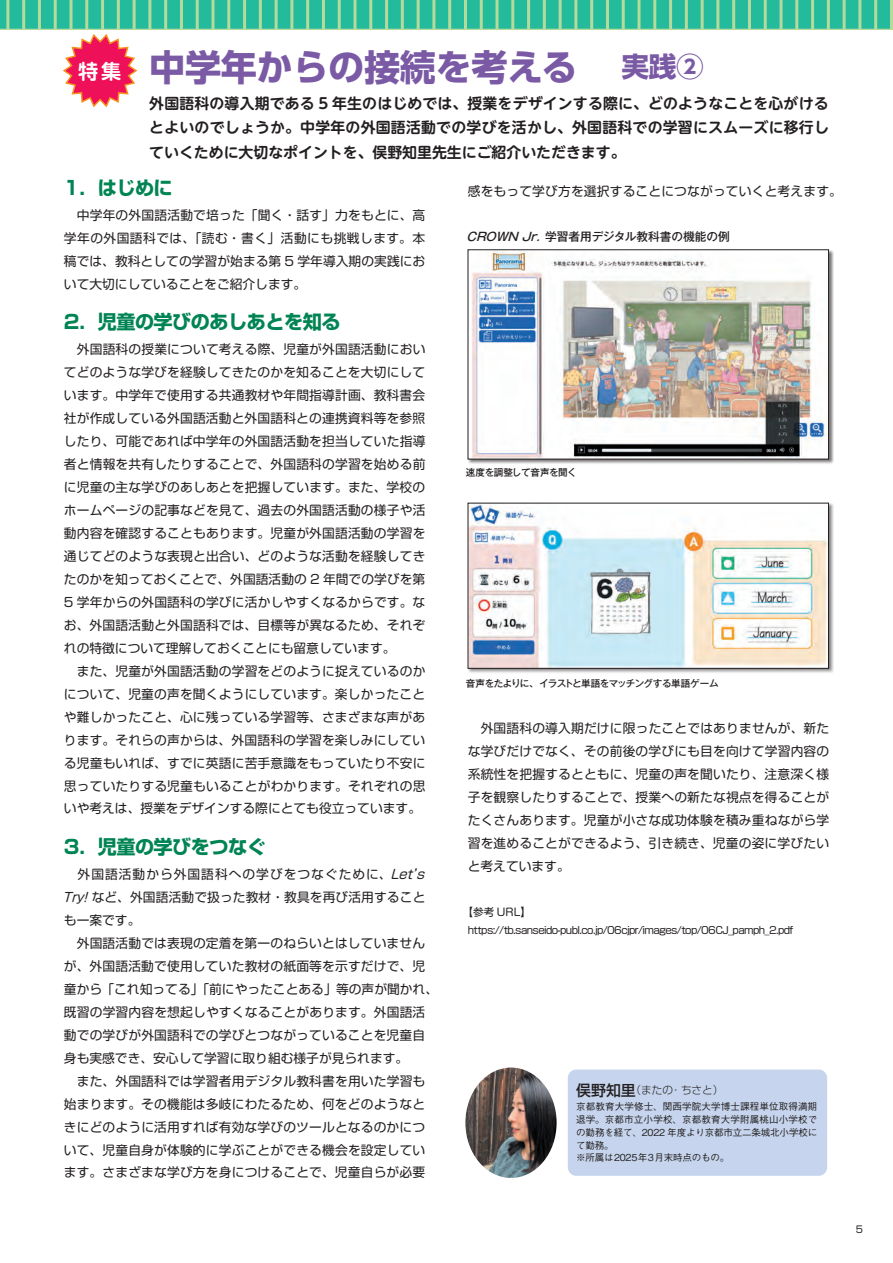
<style>
.page{position:relative;width:893px;height:1263px;background:#fff}
.page>*{position:absolute;margin:0;border:0;box-sizing:border-box;transform-origin:0 0}
.t1{font:700 36.15px "UD Shin Go Pr 6";letter-spacing:-.01em;color:#7b5aa5}
.t2{font:700 19.2px "Shin Go Pro";letter-spacing:-.025em;color:#008454}
.t3{font:700 14.85px/24.5px "UD Shin M Go Pro De";color:#231f20;text-align:justify}
.t4{font:12.75px/23px "Soft Go Std";letter-spacing:.015em;color:#231f20;text-align:justify}
.t5{font:500 11.7px "Gothic MB101 Pro";color:#231f20}
.t6{font:300 10.65px "Shin Go Pro";color:#231f20}
.t7{font:10.65px "Soft Go Std";color:#231f20}
.t8{font:10.05px "Soft Go Std";letter-spacing:-.06em;color:#231f20}
.t9{font:500 9.6px/12.8px "Gothic BBB Pro";letter-spacing:.01em;color:#231f20}
.t10{font:500 9.6px "Gothic MB101 Pro";letter-spacing:-.045em;color:#231f20}
.t11{font:9.6px "Shin Go Pro";color:#231f20}
.s1{font-family:"Soft Go Std De";font-size:20.1px;color:#fff}
.s2{font-size:27.6px}
.s3{font-style:italic}
.s4{font-weight:500;font-size:14.85px}
</style>
<div class="page">
<div style="left:467px;top:249px;width:367px;height:216px;background:#231f20;opacity:.6"></div>
<img style="left:470px;top:251px;width:357px;height:206px">
<div style="left:468px;top:249px;width:361px;height:210px;border:1px solid #231f20"></div>
<div style="left:467px;top:502px;width:367px;height:172px;background:#231f20;opacity:.6"></div>
<img style="left:470px;top:505px;width:357px;height:162px">
<div style="left:468px;top:503px;width:361px;height:166px;border:1px solid #231f20"></div>
<div style="left:568px;top:1069px;width:259px;height:107px;background:#c6d5ed;border-radius:9px"></div>
<img style="left:465px;top:1067px;width:92px;height:111px">
<svg style="left:0;top:0;width:893px;height:108px"></svg>
<h1 class="t1" style="left:78px;top:37px;width:627px"><span class="s1">特集</span> 中学年からの接続を考える <span class="s2">実践②</span></h1>
<p class="t3" style="left:149px;top:90px;width:681px">外国語科の導入期である 5 年生のはじめでは、授業をデザインする際に、どのようなことを心がけるとよいのでしょうか。中学年の外国語活動での学びを活かし、外国語科での学習にスムーズに移行していくために大切なポイントを、俣野知里先生にご紹介いただきます。</p>
<h2 class="t2" style="left:64px;top:172px;width:110px">1．はじめに</h2>
<p class="t4" style="left:64px;top:202px;width:363px">　中学年の外国語活動で培った「聞く・話す」力をもとに、高学年の外国語科では、「読む・書く」活動にも挑戦します。本稿では、教科としての学習が始まる第 5 学年導入期の実践において大切にしていることをご紹介します。</p>
<h2 class="t2" style="left:64px;top:306px;width:278px">2．児童の学びのあしあとを知る</h2>
<p class="t4" style="left:64px;top:337px;width:363px;text-align:left">　外国語科の授業について考える際、児童が外国語活動においてどのような学びを経験してきたのかを知ることを大切にしています。中学年で使用する共通教材や年間指導計画、教科書会社が作成している外国語活動と外国語科との連携資料等を参照したり、可能であれば中学年の外国語活動を担当していた指導者と情報を共有したりすることで、外国語科の学習を始める前に児童の主な学びのあしあとを把握しています。また、学校のホームページの記事などを見て、過去の外国語活動の様子や活動内容を確認することもあります。児童が外国語活動の学習を通じてどのような表現と出合い、どのような活動を経験してきたのかを知っておくことで、外国語活動の 2 年間での学びを第<br>5 学年からの外国語科の学びに活かしやすくなるからです。なお、外国語活動と外国語科では、目標等が異なるため、それぞれの特徴について理解しておくことにも留意しています。<br>　また、児童が外国語活動の学習をどのように捉えているのかについて、児童の声を聞くようにしています。楽しかったことや難しかったこと、心に残っている学習等、さまざまな声があります。それらの声からは、外国語科の学習を楽しみにしている児童もいれば、すでに英語に苦手意識をもっていたり不安に思っていたりする児童もいることがわかります。それぞれの思いや考えは、授業をデザインする際にとても役立っています。</p>
<h2 class="t2" style="left:64px;top:831px;width:204px">3．児童の学びをつなぐ</h2>
<p class="t4" style="left:63px;top:861px;width:377px;text-align:left">　外国語活動から外国語科への学びをつなぐために、<span class="s3">Let’s<br>Try!</span>など、外国語活動で扱った教材・教具を再び活用することも一案です。<br>　外国語活動では表現の定着を第一のねらいとはしていませんが、外国語活動で使用していた教材の紙面等を示すだけで、児童から「これ知ってる」「前にやったことある」等の声が聞かれ、既習の学習内容を想起しやすくなることがあります。外国語活動での学びが外国語科での学びとつながっていることを児童自身も実感でき、安心して学習に取り組む様子が見られます。<br>　また、外国語科では学習者用デジタル教科書を用いた学習も始まります。その機能は多岐にわたるため、何をどのようなときにどのように活用すれば有効な学びのツールとなるのかについて、児童自身が体験的に学ぶことができる機会を設定しています。さまざまな学び方を身につけることで、児童自らが必要</p>
<p class="t4" style="left:468px;top:179px;width:376px">感をもって学び方を選択することにつながっていくと考えます。</p>
<p class="t5" style="left:467px;top:227px;width:265px"><span class="s3">CROWN Jr.</span>学習者用デジタル教科書の機能の例</p>
<p class="t10" style="left:466px;top:464px;width:112px">速度を調整して音声を聞く</p>
<p class="t10" style="left:466px;top:675px;width:254px">音声をたよりに、イラストと単語をマッチングする単語ゲーム</p>
<p class="t4" style="left:468px;top:716px;width:363px">　外国語科の導入期だけに限ったことではありませんが、新たな学びだけでなく、その前後の学びにも目を向けて学習内容の系統性を把握するとともに、児童の声を聞いたり、注意深く様子を観察したりすることで、授業への新たな視点を得ることがたくさんあります。児童が小さな成功体験を積み重ねながら学習を進めることができるよう、引き続き、児童の姿に学びたいと考えています。</p>
<p class="t7" style="left:462px;top:904px;width:70px">【参考 URL】</p>
<p class="t8" style="left:468px;top:923px;width:327px">https://tb.sanseido-publ.co.jp/06cjpr/images/top/06CJ_pamph_2.pdf</p>
<p class="t6" style="left:576px;top:1081px;width:149px"><span class="s4">俣野知里</span>（またの・ちさと）</p>
<p class="t9" style="left:576px;top:1099px;width:243px">京都教育大学修士、関西学院大学博士課程単位取得満期退学。京都市立小学校、京都教育大学附属桃山小学校での勤務を経て、2022 年度より京都市立二条城北小学校にて勤務。<br>※所属は2025年3月末時点のもの。</p>
<p class="t11" style="left:856px;top:1221px;width:9px">5</p>
</div>
